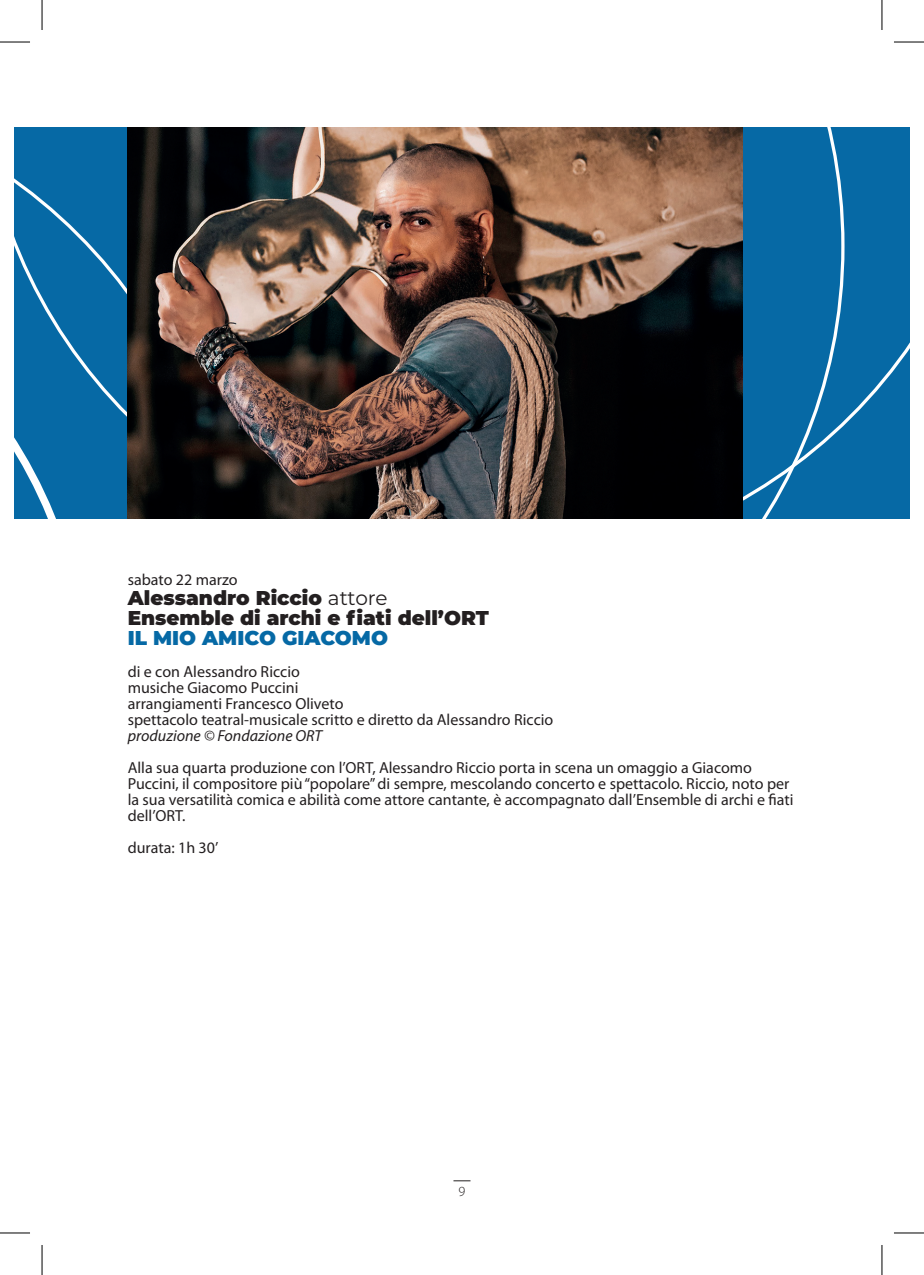
<style>
.page{position:relative;width:924px;height:1275px;background:#fff}
.page>*{position:absolute;margin:0;border:0;box-sizing:border-box;transform-origin:0 0}
.t1{font:900 20px/20px "Montserrat";color:#231f20}
.t2{font:900 20px "Montserrat";color:#0669a5}
.t3{font:16px/16px "Myriad Pro";color:#231f20}
.t4{font:italic 16px "Myriad Pro";color:#231f20}
.t5{font:300 14px "Myriad Pro";color:#231f20}
.s1{font-weight:400}
</style>
<div class="page">
<svg style="left:453px;top:1180px;width:17px;height:1px"></svg>
<svg style="left:386px;top:14px;width:523px;height:505px"></svg>
<div style="left:14px;top:127px;width:372px;height:392px;background:#0669a5"></div>
<img style="left:128px;top:127px;width:613px;height:391px">
<hr style="left:893px;top:41px;width:30px;height:2px;background:#fff">
<hr style="left:880px;top:0;width:2px;height:30px;background:#fff">
<hr style="left:0;top:42px;width:30px;height:1px;background:#000">
<hr style="left:893px;top:42px;width:30px;height:1px;background:#000">
<hr style="left:0;top:1232px;width:30px;height:1px;background:#000">
<hr style="left:893px;top:1232px;width:30px;height:1px;background:#000">
<hr style="left:42px;top:0;width:1px;height:30px;background:#000">
<hr style="left:42px;top:1245px;width:1px;height:30px;background:#000">
<hr style="left:881px;top:0;width:1px;height:30px;background:#000">
<hr style="left:881px;top:1245px;width:1px;height:30px;background:#000">
<p class="t3" style="left:128px;top:571px;width:111px">sabato 22 marzo</p>
<p class="t1" style="left:128px;top:587px;width:362px">Alessandro Riccio <span class="s1">attore<br></span>Ensemble di archi e fiati dell’ORT</p>
<p class="t2" style="left:128px;top:623px;width:261px">IL MIO AMICO GIACOMO</p>
<p class="t3" style="left:128px;top:663px;width:427px">di e con Alessandro Riccio<br>musiche Giacomo Puccini<br>arrangiamenti Francesco Oliveto<br>spettacolo teatral-musicale scritto e diretto da Alessandro Riccio</p>
<p class="t4" style="left:128px;top:726px;width:196px">produzione © Fondazione ORT</p>
<p class="t3" style="left:128px;top:759px;width:667px">Alla sua quarta produzione con l’ORT, Alessandro Riccio porta in scena un omaggio a Giacomo Puccini, il compositore più “popolare” di sempre, mescolando concerto e spettacolo. Riccio, noto per la sua versatilità comica e abilità come attore cantante, è accompagnato dall’Ensemble di archi e fiati dell’ORT.</p>
<p class="t3" style="left:128px;top:839px;width:92px">durata: 1h 30’</p>
<p class="t5" style="left:458px;top:1182px;width:8px">9</p>
</div>
